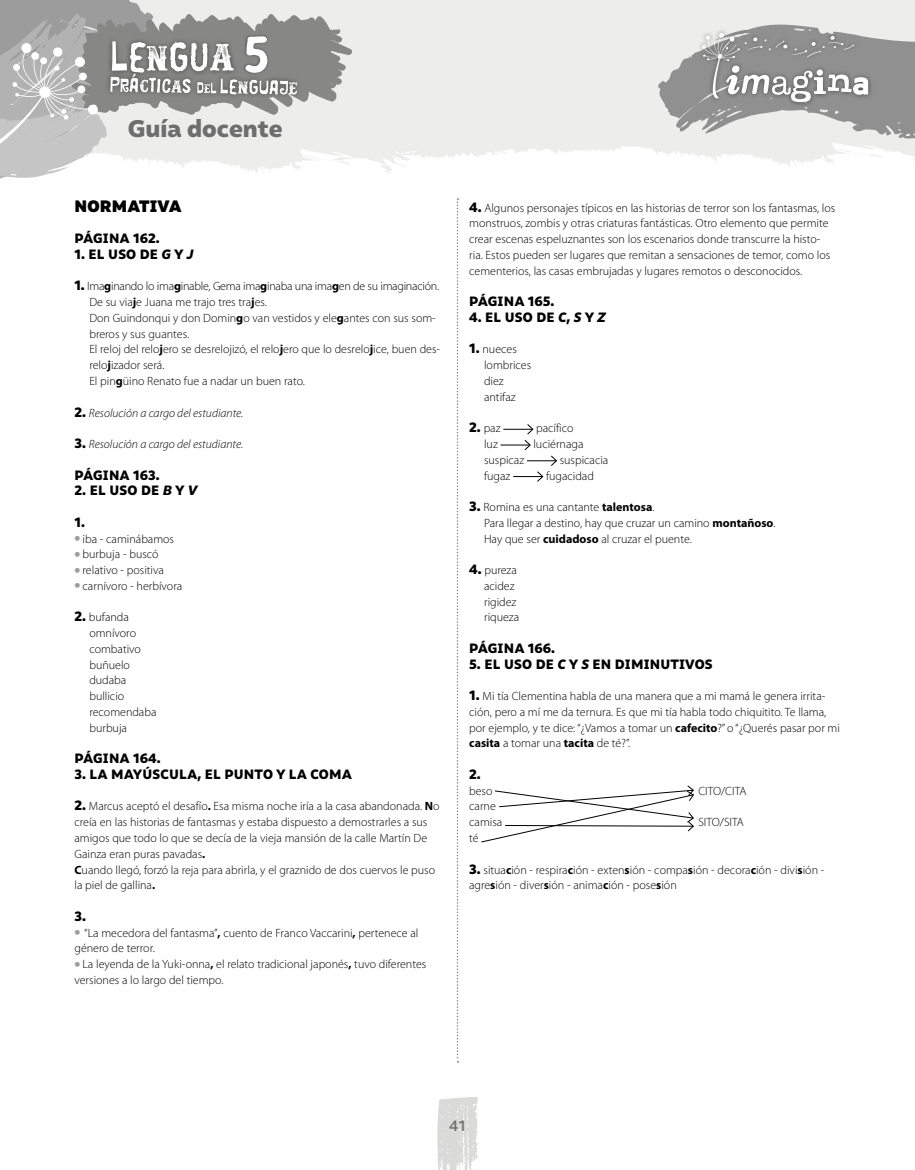
<style>
.page{position:relative;width:915px;height:1170px;background:#fff}
.page>*{position:absolute;margin:0;border:0;box-sizing:border-box;transform-origin:0 0}
.t1{font:700 58.05px "Duper";color:#fff}
.t2{font:800 24px "Malva";color:#6e6e6e;scale:1.04 1}
.Solucionario_-_Títul{font:900 16.5px "Malva";letter-spacing:.01em;color:#000}
.t3{font:500 15px "Malva";color:#6e6e6e}
.Solucionario_-_Págin{font:800 13.5px "Malva";letter-spacing:.01em;color:#000}
.Solucionario_-_Consi{font:800 13.5px "Malva";color:#000}
.Solucionario_-_Consi-2{font:300 12px/15.8px "Myriad Pro";color:#000}
.Solucionario_-_opc_d{font:300 12px/15.8px "Myriad Pro";color:#000}
.Solucionario_-_Consi-3{font:italic 300 12px "Myriad Pro";color:#000}
.Solucionario_-_Consi-4{font:300 12px "Myriad Pro";letter-spacing:-.02em;color:#000}
.s1{font-style:italic}
.s2{font-family:"Malva";font-weight:800;font-size:13.5px}
.s3{font-weight:700}
.s4{font-family:"Malva";font-weight:800;font-style:normal;font-size:13.5px}
.s5{font-family:"Tisa Sans Pro";font-weight:900;font-size:10.5px;color:#9c9c9c}
</style>
<div class="page">
<svg style="left:456px;top:198px;width:2px;height:864px"></svg>
<svg style="left:352px;top:0;width:562px;height:173px;fill:#ededec"></svg>
<svg style="left:655px;top:22px;width:259px;height:120px;background:#b4b4b3"></svg>
<svg style="left:437px;top:1097px;width:40px;height:72px;background:#dedede"></svg>
<svg style="left:0;top:0;width:352px;height:179px;background:#c1c1c1"></svg>
<hr style="left:500px;top:444px;width:30px;height:1px;background:#000">
<svg style="left:503px;top:424px;width:54px;height:58px"></svg>
<svg style="left:481px;top:785px;width:213px;height:57px"></svg>
<h1 class="t1" style="left:243px;top:21px;width:28px">5</h1>
<h2 class="t2" style="left:128px;top:113px;width:150px">Guía docente</h2>
<p class="Solucionario_-_Títul" style="left:74px;top:195px;width:109px">NORMATIVA</p>
<p class="Solucionario_-_Págin" style="left:74px;top:230px;width:87px">PÁGINA 162.</p>
<p class="Solucionario_-_Págin" style="left:74px;top:246px;width:121px">1. EL USO DE <span class="s1">G</span> Y <span class="s1">J</span></p>
<p class="Solucionario_-_Consi-4" style="left:74px;top:279px;width:366px"><span class="s2">1.</span> Ima<span class="s3">g</span>inando lo ima<span class="s3">g</span>inable, Gema ima<span class="s3">g</span>inaba una ima<span class="s3">g</span>en de su imaginación.</p>
<p class="Solucionario_-_opc_d" style="left:89px;top:294px;width:179px">De su via<span class="s3">j</span>e Juana me trajo tres tra<span class="s3">j</span>es.</p>
<p class="Solucionario_-_opc_d" style="left:89px;top:310px;width:348px">Don Guindonqui y don Domin<span class="s3">g</span>o van vestidos y ele<span class="s3">g</span>antes con sus som&shy;breros y sus guantes.</p>
<p class="Solucionario_-_opc_d" style="left:89px;top:341px;width:352px">El reloj del relo<span class="s3">j</span>ero se desrelojizó, el relo<span class="s3">j</span>ero que lo desrelo<span class="s3">j</span>ice, buen des&shy;relo<span class="s3">j</span>izador será.</p>
<p class="Solucionario_-_opc_d" style="left:89px;top:373px;width:217px">El pin<span class="s3">g</span>üino Renato fue a nadar un buen rato.</p>
<p class="Solucionario_-_Consi-3" style="left:74px;top:405px;width:170px"><span class="s4">2.</span> Resolución a cargo del estudiante.</p>
<p class="Solucionario_-_Consi-3" style="left:74px;top:437px;width:170px"><span class="s4">3.</span> Resolución a cargo del estudiante.</p>
<p class="Solucionario_-_Págin" style="left:74px;top:466px;width:87px">PÁGINA 163.</p>
<p class="Solucionario_-_Págin" style="left:74px;top:482px;width:124px">2. EL USO DE <span class="s1">B</span> Y <span class="s1">V</span></p>
<p class="Solucionario_-_Consi" style="left:74px;top:513px;width:12px">1.</p>
<p class="Solucionario_-_Consi-2" style="left:74px;top:530px;width:101px"><span class="s5">•</span> iba - caminábamos</p>
<p class="Solucionario_-_Consi-2" style="left:74px;top:546px;width:86px"><span class="s5">•</span> burbuja - buscó</p>
<p class="Solucionario_-_Consi-2" style="left:74px;top:562px;width:91px"><span class="s5">•</span> relativo - positiva</p>
<p class="Solucionario_-_Consi-2" style="left:74px;top:578px;width:109px"><span class="s5">•</span> carnívoro - herbívora</p>
<p class="Solucionario_-_Consi-2" style="left:74px;top:609px;width:56px"><span class="s2">2.</span> bufanda</p>
<p class="Solucionario_-_opc_d" style="left:89px;top:625px;width:48px">omnívoro</p>
<p class="Solucionario_-_opc_d" style="left:89px;top:641px;width:53px">combativo</p>
<p class="Solucionario_-_opc_d" style="left:89px;top:656px;width:42px">buñuelo</p>
<p class="Solucionario_-_opc_d" style="left:89px;top:672px;width:38px">dudaba</p>
<p class="Solucionario_-_opc_d" style="left:89px;top:688px;width:36px">bullicio</p>
<p class="Solucionario_-_opc_d" style="left:89px;top:704px;width:69px">recomendaba</p>
<p class="Solucionario_-_opc_d" style="left:89px;top:719px;width:39px">burbuja</p>
<p class="Solucionario_-_Págin" style="left:74px;top:750px;width:87px">PÁGINA 164.</p>
<p class="Solucionario_-_Págin" style="left:74px;top:765px;width:279px">3. LA MAYÚSCULA, EL PUNTO Y LA COMA</p>
<p class="Solucionario_-_Consi-2" style="left:74px;top:798px;width:366px"><span class="s2">2.</span> Marcus aceptó el desafío<span class="s3">.</span> Esa misma noche iría a la casa abandonada. <span class="s3">N</span>o creía en las historias de fantasmas y estaba dispuesto a demostrarles a sus amigos que todo lo que se decía de la vieja mansión de la calle Martín De Gainza eran puras pavadas<span class="s3">.</span></p>
<p class="Solucionario_-_opc_d" style="left:74px;top:861px;width:362px"><span class="s3">C</span>uando llegó, forzó la reja para abrirla, y el graznido de dos cuervos le puso la piel de gallina<span class="s3">.</span></p>
<p class="Solucionario_-_Consi" style="left:74px;top:907px;width:13px">3.</p>
<p class="Solucionario_-_Consi-2" style="left:74px;top:924px;width:345px"><span class="s5">•</span> “La mecedora del fantasma”<span class="s3">,</span> cuento de Franco Vaccarini<span class="s3">,</span> pertenece al género de terror.</p>
<p class="Solucionario_-_Consi-2" style="left:74px;top:956px;width:353px"><span class="s5">•</span> La leyenda de la Yuki-onna<span class="s3">,</span> el relato tradicional japonés<span class="s3">,</span> tuvo diferentes versiones a lo largo del tiempo.</p>
<p class="Solucionario_-_Consi-2" style="left:469px;top:200px;width:367px"><span class="s2">4.</span> Algunos personajes típicos en las historias de terror son los fantasmas, los monstruos, zombis y otras criaturas fantásticas. Otro elemento que permite crear escenas espeluznantes son los escenarios donde transcurre la histo&shy;ria. Estos pueden ser lugares que remitan a sensaciones de temor, como los cementerios, las casas embrujadas y lugares remotos o desconocidos.</p>
<p class="Solucionario_-_Págin" style="left:469px;top:293px;width:87px">PÁGINA 165.</p>
<p class="Solucionario_-_Págin" style="left:469px;top:309px;width:138px">4. EL USO DE <span class="s1">C</span>, <span class="s1">S</span> Y <span class="s1">Z</span></p>
<p class="Solucionario_-_Consi-2" style="left:469px;top:341px;width:49px"><span class="s2">1.</span> nueces</p>
<p class="Solucionario_-_opc_d" style="left:484px;top:357px;width:49px">lombrices</p>
<p class="Solucionario_-_opc_d" style="left:484px;top:373px;width:21px">diez</p>
<p class="Solucionario_-_opc_d" style="left:484px;top:389px;width:33px">antifaz</p>
<p class="Solucionario_-_Consi-2" style="left:469px;top:420px;width:33px"><span class="s2">2.</span> paz</p>
<p class="Solucionario_-_Consi-2" style="left:536px;top:420px;width:39px">pacífico</p>
<p class="Solucionario_-_opc_d" style="left:484px;top:436px;width:15px">luz</p>
<p class="Solucionario_-_opc_d" style="left:533px;top:436px;width:52px">luciérnaga</p>
<p class="Solucionario_-_opc_d" style="left:484px;top:452px;width:42px">suspicaz</p>
<p class="Solucionario_-_opc_d" style="left:559px;top:452px;width:50px">suspicacia</p>
<p class="Solucionario_-_opc_d" style="left:484px;top:467px;width:28px">fugaz</p>
<p class="Solucionario_-_opc_d" style="left:546px;top:467px;width:49px">fugacidad</p>
<p class="Solucionario_-_Consi-2" style="left:469px;top:499px;width:187px"><span class="s2">3.</span> Romina es una cantante <span class="s3">talentosa</span>.</p>
<p class="Solucionario_-_opc_d" style="left:484px;top:515px;width:293px">Para llegar a destino, hay que cruzar un camino <span class="s3">montañoso</span>.</p>
<p class="Solucionario_-_opc_d" style="left:484px;top:530px;width:209px">Hay que ser <span class="s3">cuidadoso</span> al cruzar el puente.</p>
<p class="Solucionario_-_Consi-2" style="left:469px;top:562px;width:49px"><span class="s2">4.</span> pureza</p>
<p class="Solucionario_-_opc_d" style="left:484px;top:578px;width:32px">acidez</p>
<p class="Solucionario_-_opc_d" style="left:484px;top:593px;width:34px">rigidez</p>
<p class="Solucionario_-_opc_d" style="left:484px;top:609px;width:37px">riqueza</p>
<p class="Solucionario_-_Págin" style="left:469px;top:639px;width:87px">PÁGINA 166.</p>
<p class="Solucionario_-_Págin" style="left:469px;top:655px;width:245px">5. EL USO DE <span class="s1">C</span> Y <span class="s1">S</span> EN DIMINUTIVOS</p>
<p class="Solucionario_-_Consi-2" style="left:469px;top:688px;width:372px"><span class="s2">1.</span> Mi tía Clementina habla de una manera que a mi mamá le genera irrita&shy;ción, pero a mí me da ternura. Es que mi tía habla todo chiquitito. Te llama, por ejemplo, y te dice: “¿Vamos a tomar un <span class="s3">cafecito</span>?” o “¿Querés pasar por mi <span class="s3">casita</span> a tomar una <span class="s3">tacita</span> de té?”.</p>
<p class="Solucionario_-_Consi" style="left:469px;top:765px;width:13px">2.</p>
<p class="Solucionario_-_opc_d" style="left:469px;top:782px;width:25px">beso</p>
<p class="Solucionario_-_opc_d" style="left:469px;top:798px;width:28px">carne</p>
<p class="Solucionario_-_opc_d" style="left:469px;top:814px;width:35px">camisa</p>
<p class="Solucionario_-_opc_d" style="left:469px;top:830px;width:11px">té</p>
<p class="Solucionario_-_Consi-2" style="left:469px;top:861px;width:356px"><span class="s2">3.</span> situa<span class="s3">c</span>ión - respira<span class="s3">c</span>ión - exten<span class="s3">s</span>ión - compa<span class="s3">s</span>ión - decora<span class="s3">c</span>ión - divi<span class="s3">s</span>ión - agre<span class="s3">s</span>ión - diver<span class="s3">s</span>ión - anima<span class="s3">c</span>ión - pose<span class="s3">s</span>ión</p>
<p class="Solucionario_-_opc_d" style="left:698px;top:782px;width:49px">CITO/CITA</p>
<p class="Solucionario_-_opc_d" style="left:698px;top:814px;width:47px">SITO/SITA</p>
<p class="t3" style="left:449px;top:1116px;width:18px">41</p>
</div>
